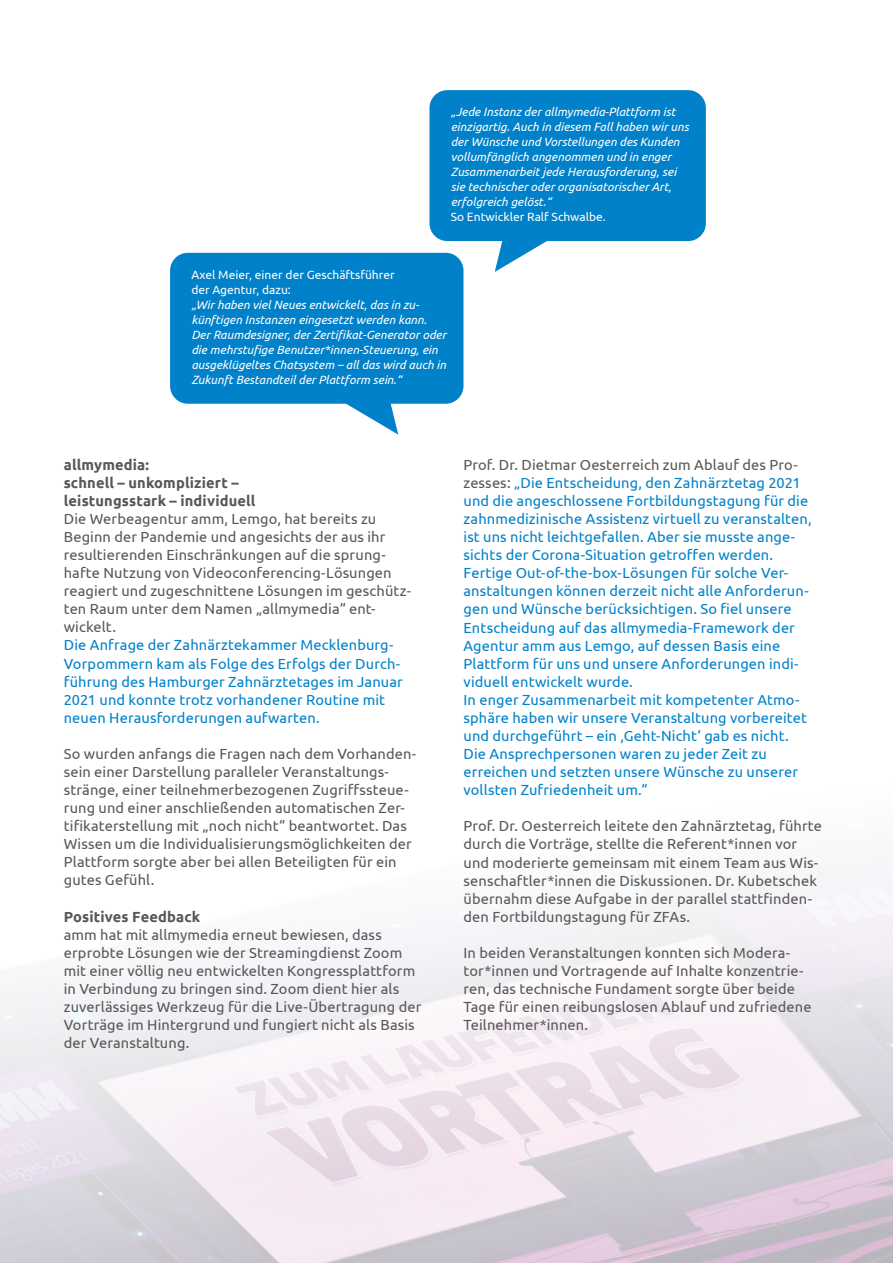
<style>
.page{position:relative;width:893px;height:1263px;background:#fff}
.page>*{position:absolute;margin:0;border:0;box-sizing:border-box;transform-origin:0 0}
.t1{font:14.7px/18.1px "Ubuntu";letter-spacing:.01em;color:#575756}
.t2{font:14.7px/18.1px "Ubuntu";letter-spacing:.01em;color:#0081c9}
.t3{font:700 14.7px/18.1px "Ubuntu";letter-spacing:.01em;color:#575756}
.t4{font:italic 12px/15px "Ubuntu";color:#fff}
.t5{font:12px/15px "Ubuntu";color:#fff}
.s1{color:#575756}
</style>
<div class="page">
<img style="left:0;top:882px;width:893px;height:381px">
<svg style="left:170px;top:253px;width:293px;height:182px;fill:#0081c9"></svg>
<svg style="left:429px;top:90px;width:277px;height:182px;background:#2694d1"></svg>
<p class="t4" style="left:451px;top:104px;width:239px">„Jede Instanz der allmymedia-Plattform ist einzigartig. Auch in diesem Fall haben wir uns der Wünsche und Vorstellungen des Kunden vollumfänglich angenommen und in enger Zusammenarbeit jede Herausforderung, sei sie technischer oder organisatorischer Art, erfolgreich gelöst.“</p>
<p class="t5" style="left:451px;top:209px;width:157px">So Entwickler Ralf Schwalbe.</p>
<p class="t5" style="left:191px;top:267px;width:205px">Axel Meier, einer der Geschäftsführer der Agentur, dazu:</p>
<p class="t4" style="left:191px;top:297px;width:256px">„Wir haben viel Neues entwickelt, das in zu&shy;künftigen Instanzen eingesetzt werden kann.<br>Der Raumdesigner, der Zertifikat-Generator oder die mehrstufige Benutzer*innen-Steuerung, ein ausgeklügeltes Chatsystem – all das wird auch in Zukunft Bestandteil der Plattform sein.“</p>
<p class="t3" style="left:64px;top:455px;width:193px">allmymedia:<br>schnell – unkompliziert – leistungsstark – individuell</p>
<p class="t1" style="left:64px;top:509px;width:349px">Die Werbeagentur amm, Lemgo, hat bereits zu Beginn der Pandemie und angesichts der aus ihr resultierenden Einschränkungen auf die sprung&shy;hafte Nutzung von Videoconferencing-Lösungen reagiert und zugeschnittene Lösungen im geschütz&shy;ten Raum unter dem Namen „allmymedia“ ent&shy;wickelt.</p>
<p class="t2" style="left:64px;top:636px;width:340px">Die Anfrage der Zahnärztekammer Mecklenburg-Vorpommern kam als Folge des Erfolgs der Durch&shy;führung des Hamburger Zahnärztetages im Januar 2021 und konnte trotz vorhandener Routine mit neuen Herausforderungen aufwarten.</p>
<p class="t1" style="left:64px;top:744px;width:354px">So wurden anfangs die Fragen nach dem Vorhanden&shy;sein einer Darstellung paralleler Veranstaltungs&shy;stränge, einer teilnehmerbezogenen Zugriffssteue&shy;rung und einer anschließenden automatischen Zer&shy;tifikaterstellung mit „noch nicht“ beantwortet. Das Wissen um die Individualisierungsmöglichkeiten der Plattform sorgte aber bei allen Beteiligten für ein gutes Gefühl.</p>
<p class="t3" style="left:64px;top:907px;width:138px">Positives Feedback</p>
<p class="t1" style="left:64px;top:925px;width:359px">amm hat mit allmymedia erneut bewiesen, dass erprobte Lösungen wie der Streamingdienst Zoom mit einer völlig neu entwickelten Kongressplattform in Verbindung zu bringen sind. Zoom dient hier als zuverlässiges Werkzeug für die Live-Übertragung der Vorträge im Hintergrund und fungiert nicht als Basis der Veranstaltung.</p>
<p class="t2" style="left:463px;top:455px;width:350px"><span class="s1">Prof. Dr. Dietmar Oesterreich zum Ablauf des Pro&shy;zesses:</span> „Die Entscheidung, den Zahnärztetag 2021 und die angeschlossene Fortbildungstagung für die zahnmedizinische Assistenz virtuell zu veranstalten, ist uns nicht leichtgefallen. Aber sie musste ange&shy;sichts der Corona-Situation getroffen werden.<br>Fertige Out-of-the-box-Lösungen für solche Ver&shy;anstaltungen können derzeit nicht alle Anforderun&shy;gen und Wünsche berücksichtigen. So fiel unsere Entscheidung auf das allmymedia-Framework der Agentur amm aus Lemgo, auf dessen Basis eine Plattform für uns und unsere Anforderungen indi&shy;viduell entwickelt wurde.<br>In enger Zusammenarbeit mit kompetenter Atmo&shy;sphäre haben wir unsere Veranstaltung vorbereitet und durchgeführt – ein ,Geht-Nicht‘ gab es nicht.<br>Die Ansprechpersonen waren zu jeder Zeit zu erreichen und setzten unsere Wünsche zu unserer vollsten Zufriedenheit um.“</p>
<p class="t1" style="left:463px;top:817px;width:360px">Prof. Dr. Oesterreich leitete den Zahnärztetag, führte durch die Vorträge, stellte die Referent*innen vor und moderierte gemeinsam mit einem Team aus Wis&shy;senschaftler*innen die Diskussionen. Dr. Kubetschek übernahm diese Aufgabe in der parallel stattfinden&shy;den Fortbildungstagung für ZFAs.</p>
<p class="t1" style="left:463px;top:943px;width:350px">In beiden Veranstaltungen konnten sich Modera&shy;tor*innen und Vortragende auf Inhalte konzentrie&shy;ren, das technische Fundament sorgte über beide Tage für einen reibungslosen Ablauf und zufriedene Teilnehmer*innen.</p>
</div>
